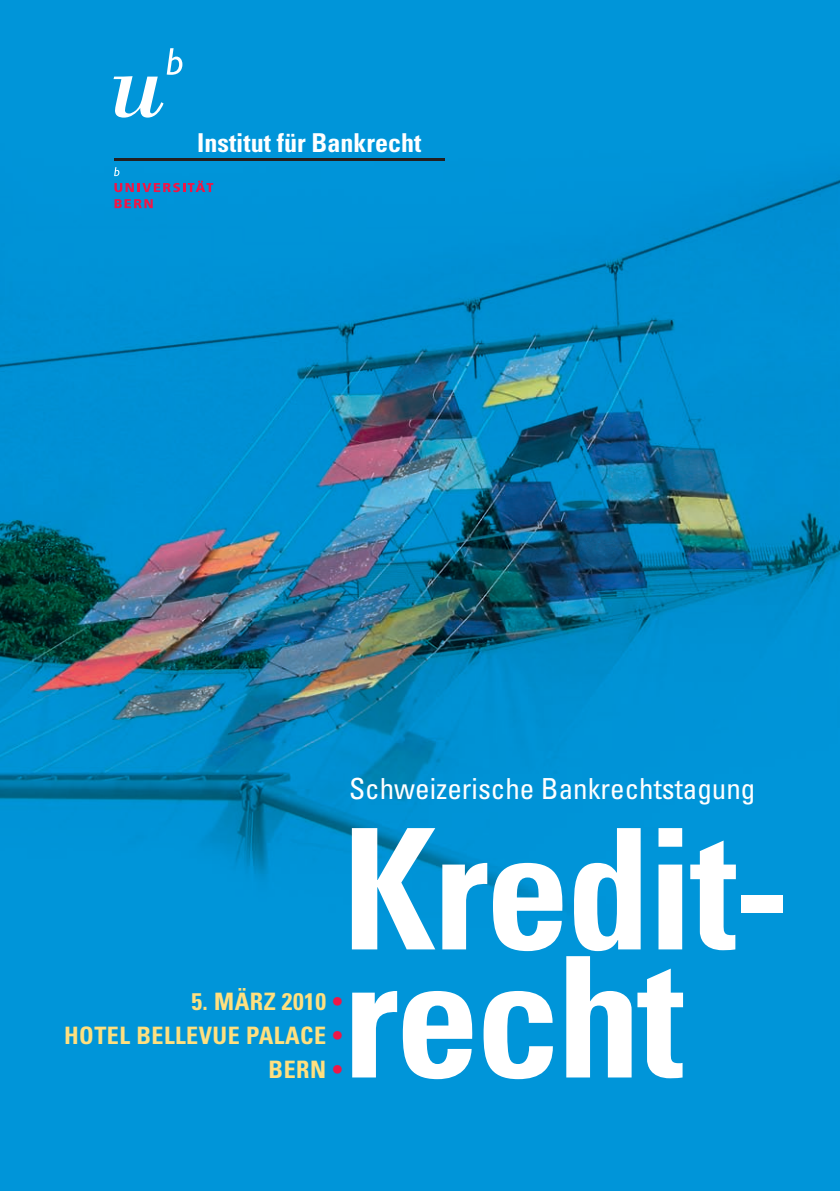
<style>
.page{position:relative;width:840px;height:1191px;background:#fff}
.page>*{position:absolute;margin:0;border:0;box-sizing:border-box;transform-origin:0 0}
.t1{font:700 condensed 168px/128px "Univers";letter-spacing:-.02em;color:#fff}
.t2{font:condensed 29px "Univers";color:#fff}
.t3{font:700 condensed 26px "Univers";color:#fff}
.t4{font:700 condensed 24px/33.6px "Univers";letter-spacing:.02em;color:#ffe07f;text-align:right}
.s1{color:#ed1748}
</style>
<div class="page">
<img style="left:0;top:0;width:839px;height:1191px">
<svg style="left:113px;top:48px;width:69px;height:70px"></svg>
<hr style="left:114px;top:158px;width:330px;height:2px;background:#231f20">
<svg style="left:114px;top:167px;width:99px;height:25px;background:#2b7fbf"></svg>
<svg style="left:114px;top:199px;width:39px;height:9px"></svg>
<p class="t3" style="left:197px;top:126px;width:225px">Institut für Bankrecht</p>
<p class="t2" style="left:349px;top:770px;width:407px">Schweizerische Bankrechtstagung</p>
<p class="t4" style="left:64px;top:984px;width:280px">5. MÄRZ 2010 <span class="s1">•<br></span>HOTEL BELLEVUE PALACE <span class="s1">•<br></span>BERN <span class="s1">•</span></p>
<h1 class="t1" style="left:342px;top:825px;width:448px">Kredit&shy;recht</h1>
</div>
